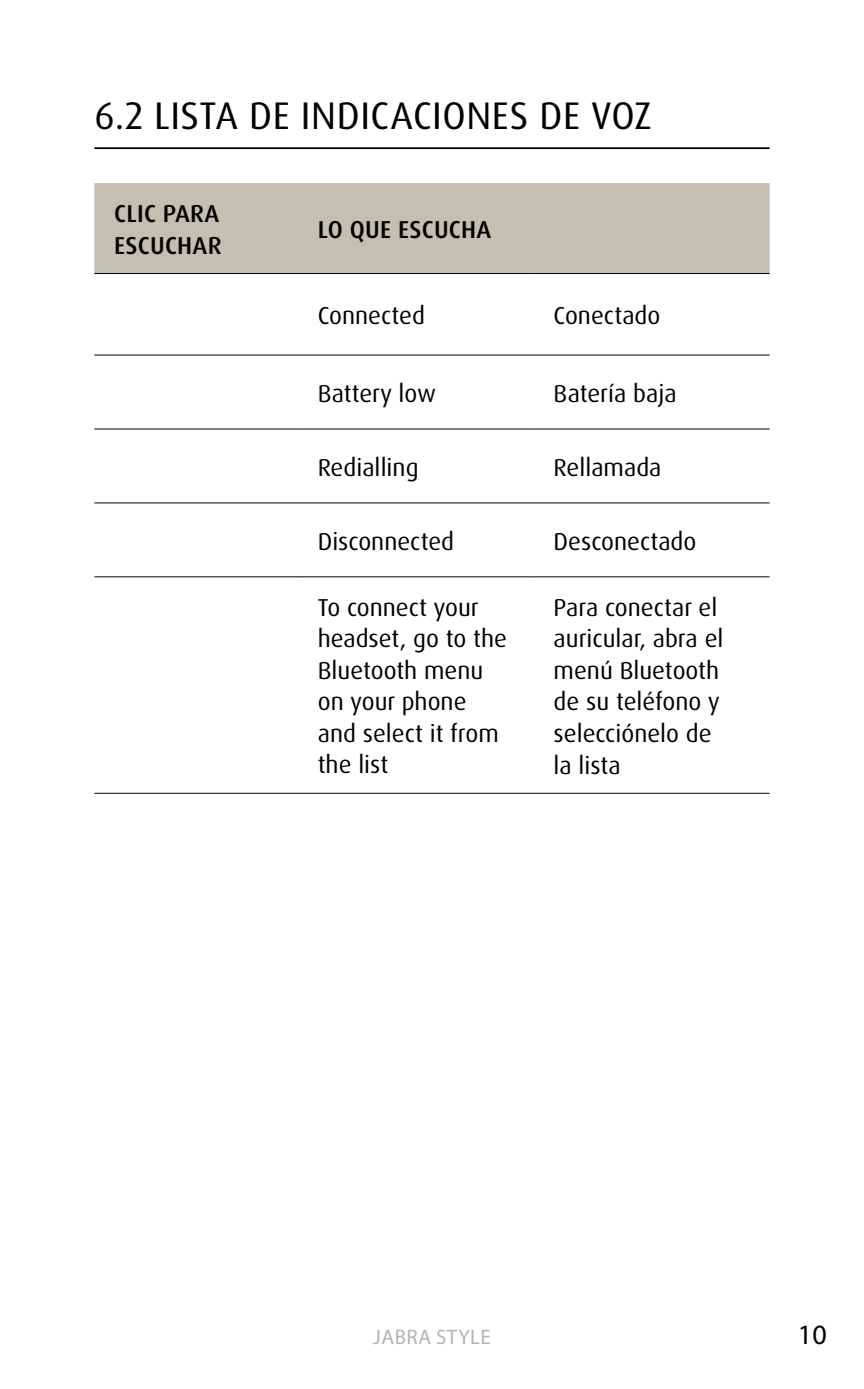
<style>
.page{position:relative;width:864px;height:1389px;background:#fff}
.page>*{position:absolute;margin:0;border:0;box-sizing:border-box;transform-origin:0 0}
.t1{font:38.5px "Dax Pro";letter-spacing:.03em;color:#000}
.t2{font:28px "Myriad Pro";color:#000}
.t3{font:24.5px/31.5px "Dax Pro";color:#000}
.t4{font:500 24.5px/31.5px "Dax Pro";letter-spacing:.01em;color:#000}
.t5{font:21px "Myriad Pro";letter-spacing:.02em;color:#b1b4b6}
</style>
<div class="page">
<hr style="left:94px;top:147px;width:675px;height:2px;background:#000">
<div style="left:94px;top:183px;width:675px;height:90px;background:#c4c0b1"></div>
<hr style="left:94px;top:273px;width:204px;height:1px;background:#000">
<hr style="left:298px;top:273px;width:235px;height:1px;background:#000">
<hr style="left:533px;top:273px;width:236px;height:1px;background:#000">
<hr style="left:298px;top:793px;width:235px;height:1px;background:#000">
<hr style="left:298px;top:576px;width:235px;height:1px;background:#000">
<hr style="left:298px;top:502px;width:235px;height:2px;background:#000">
<hr style="left:298px;top:428px;width:235px;height:2px;background:#000">
<hr style="left:298px;top:354px;width:235px;height:2px;background:#000">
<hr style="left:94px;top:354px;width:204px;height:2px;background:#000">
<hr style="left:533px;top:354px;width:236px;height:2px;background:#000">
<hr style="left:94px;top:428px;width:204px;height:2px;background:#000">
<hr style="left:533px;top:428px;width:236px;height:2px;background:#000">
<hr style="left:94px;top:502px;width:204px;height:2px;background:#000">
<hr style="left:533px;top:502px;width:236px;height:2px;background:#000">
<hr style="left:533px;top:576px;width:236px;height:1px;background:#000">
<hr style="left:533px;top:793px;width:236px;height:1px;background:#000">
<hr style="left:94px;top:576px;width:204px;height:1px;background:#000">
<hr style="left:94px;top:793px;width:204px;height:1px;background:#000">
<h1 class="t1" style="left:94px;top:91px;width:224px">6.2listade indicaci</h1>
<h1 class="t1" style="left:442px;top:91px;width:45px">ones</h1>
<h1 class="t1" style="left:539px;top:91px;width:111px">de voz</h1>
<p class="t4" style="left:114px;top:198px;width:109px">CLIC PARA<br>ESCUCHAR</p>
<p class="t4" style="left:318px;top:214px;width:175px">LO QUE ESCUCHA</p>
<p class="t3" style="left:317px;top:300px;width:109px">Connected</p>
<p class="t3" style="left:553px;top:300px;width:108px">Conectado</p>
<p class="t3" style="left:317px;top:377px;width:120px">Battery low</p>
<p class="t3" style="left:553px;top:377px;width:125px">Batería baja</p>
<p class="t3" style="left:317px;top:451px;width:102px">Redialling</p>
<p class="t3" style="left:553px;top:451px;width:109px">Rellamada</p>
<p class="t3" style="left:317px;top:525px;width:138px">Disconnected</p>
<p class="t3" style="left:553px;top:525px;width:144px">Desconectado</p>
<p class="t3" style="left:317px;top:592px;width:191px">To connect your headset, go to the<br>Bluetooth menu on your phone and select it from the list</p>
<p class="t3" style="left:553px;top:592px;width:171px">Para conectar el auricular, abra el menú Bluetooth de su teléfono y selecciónelo de la lista</p>
<p class="t5" style="left:373px;top:1324px;width:119px">JABRA STYLE</p>
<p class="t2" style="left:797px;top:1317px;width:30px">10</p>
</div>
